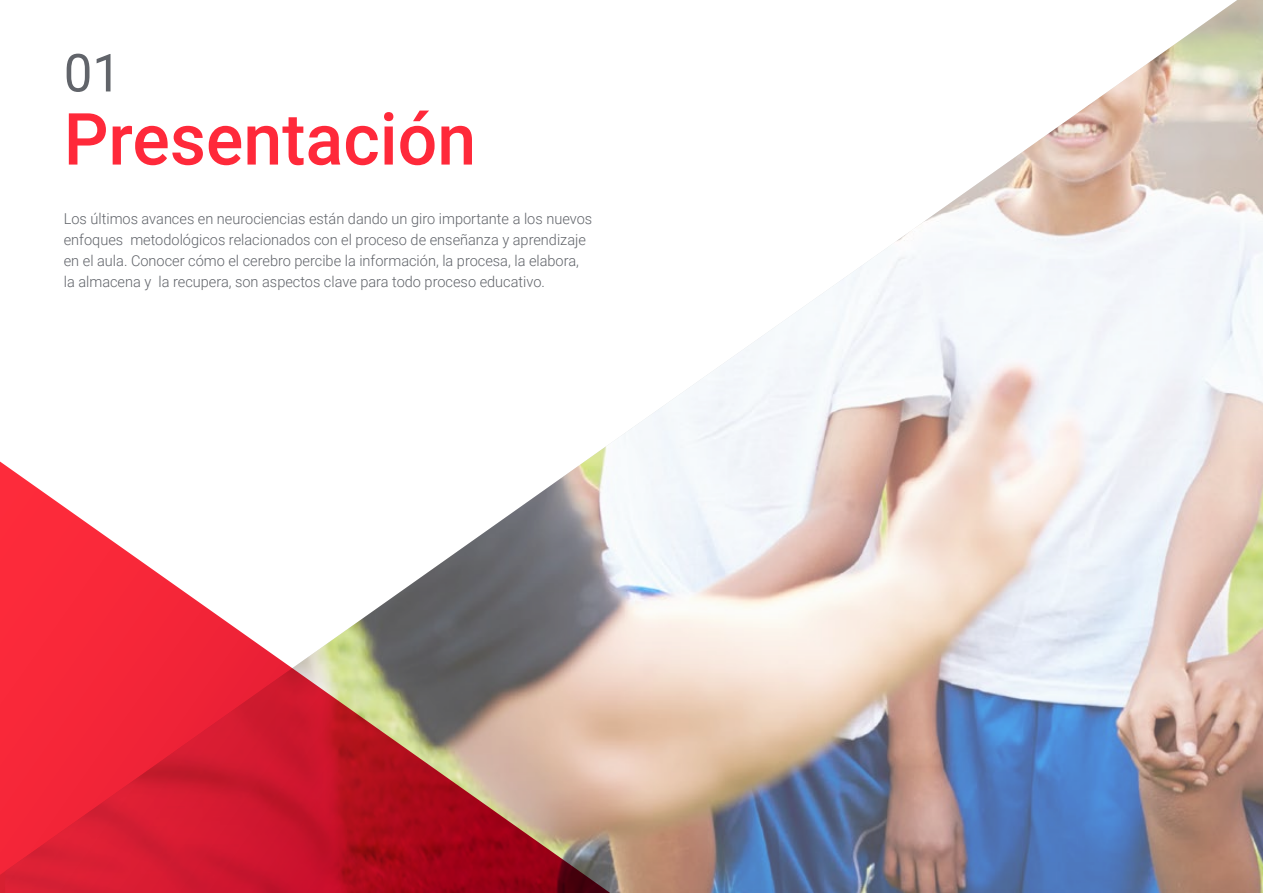
<style>
.page{position:relative;width:1263px;height:893px;background:#fff}
.page>*{position:absolute;margin:0;border:0;box-sizing:border-box;transform-origin:0 0}
.t1{font:500 72px "Roboto";color:#ff293a}
.t2{font:52.5px "Roboto";color:#61646a}
.t3{font:300 15px/21px "Roboto";color:#61646a}
</style>
<div class="page">
<img style="left:614px;top:0;width:649px;height:893px">
<svg style="left:0;top:446px;width:640px;height:447px"></svg>
<h2 class="t2" style="left:64px;top:36px;width:59px">01</h2>
<h1 class="t1" style="left:64px;top:89px;width:414px">Presentación</h1>
<p class="t3" style="left:64px;top:207px;width:530px">Los últimos avances en neurociencias están dando un giro importante a los nuevos enfoques metodológicos relacionados con el proceso de enseñanza y aprendizaje en el aula. Conocer cómo el cerebro percibe la información, la procesa, la elabora, la almacena y la recupera, son aspectos clave para todo proceso educativo.</p>
</div>
